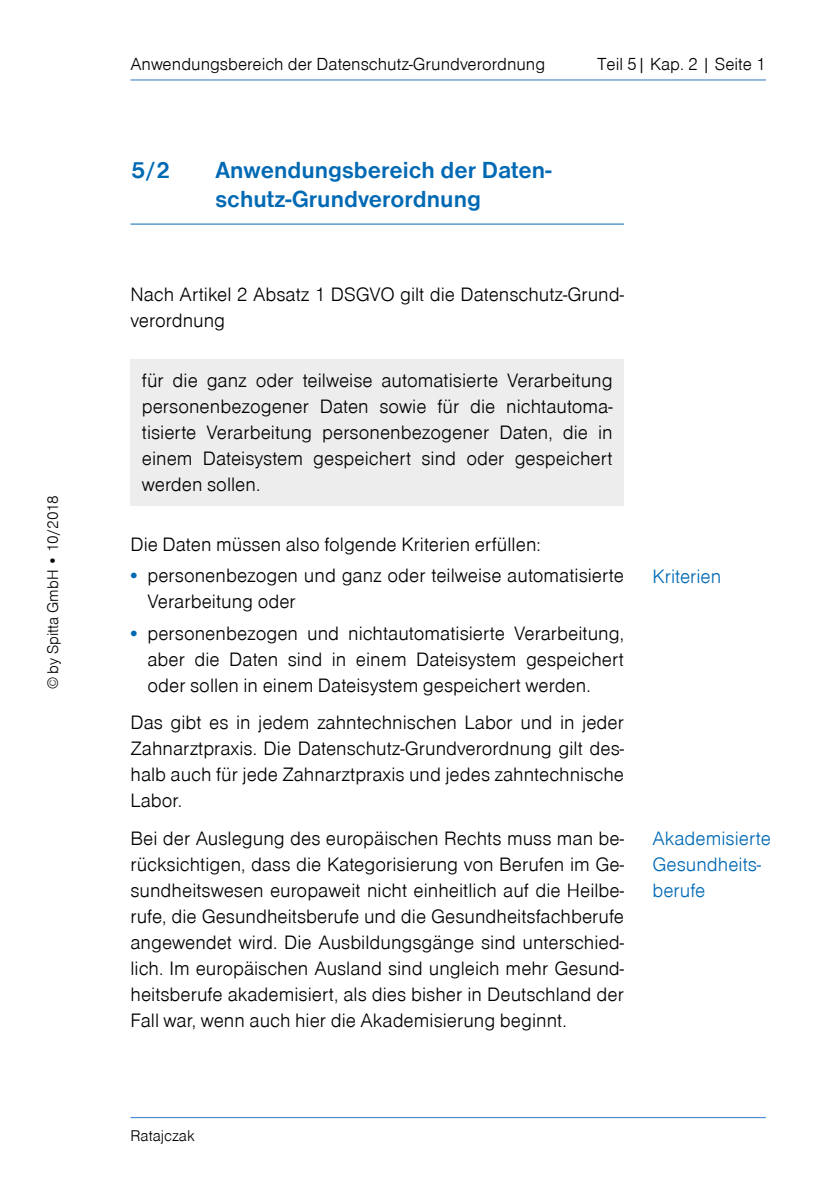
<style>
.page{position:relative;width:834px;height:1185px;background:#fff}
.page>*{position:absolute;margin:0;border:0;box-sizing:border-box;transform-origin:0 0}
.Überschrift_1{font:700 24px/28.8px "Nimbus San D";color:#0069b4}
.Textblock_vor_Kasten{font:20px/26px "Nimbus San D Ligh";color:#000}
.Textblock_Kasten_gra{font:20px/26px "Nimbus San D Ligh";color:#000;text-align:justify}
.Textblock{font:20px/26px "Nimbus San D Ligh";color:#000;text-align:justify}
.Textblock_nach_Kaste{font:20px "Nimbus San D Ligh";color:#000}
.Marginalien{font:20px/26px "Nimbus San D Ligh";color:#0069b4}
.t1{font:18px "Nimbus San D Ligh";color:#000}
.t2{font:16px "Nimbus San D Ligh";color:#000}
.s1{font-family:"Times";color:#0069b4}
</style>
<div class="page">
<hr style="left:130px;top:79px;width:635px;height:2px;background:#4f8fcd">
<hr style="left:130px;top:1117px;width:635px;height:1px;background:#4f8fcd">
<hr style="left:130px;top:224px;width:494px;height:1px;background:#0069b4">
<div style="left:130px;top:359px;width:494px;height:147px;background:#ededed"></div>
<p class="t2" style="left:44px;top:689px;width:195px;rotate:-90deg">© by Spitta GmbH • 10/2018</p>
<p class="t1" style="left:130px;top:54px;width:416px">Anwendungsbereich der Datenschutz-Grundverordnung</p>
<p class="Überschrift_1" style="left:130px;top:156px;width:42px">5/2</p>
<p class="Überschrift_1" style="left:215px;top:156px;width:337px">Anwendungsbereich der Daten&shy;schutz-Grundverordnung</p>
<p class="t1" style="left:597px;top:54px;width:170px">Teil 5| Kap. 2 | Seite 1</p>
<p class="Textblock_vor_Kasten" style="left:130px;top:281px;width:495px">Nach Artikel 2 Absatz 1 DSGVO gilt die Datenschutz-Grund&shy;verordnung</p>
<p class="Textblock_Kasten_gra" style="left:142px;top:367px;width:472px">für die ganz oder teilweise automatisierte Verarbeitung personenbezogener Daten sowie für die nichtautoma&shy;tisierte Verarbeitung personenbezogener Daten, die in einem Dateisystem gespeichert sind oder gespeichert werden sollen.</p>
<p class="Textblock_nach_Kaste" style="left:130px;top:533px;width:412px">Die Daten müssen also folgende Kriterien erfüllen:</p>
<p class="Textblock_vor_Kasten" style="left:147px;top:563px;width:478px;text-indent:-17px"><span class="s1">•</span> personenbezogen und ganz oder teilweise automatisierte<br>Verarbeitung oder</p>
<p class="Textblock_vor_Kasten" style="left:147px;top:621px;width:478px;text-align:justify;text-indent:-17px"><span class="s1">•</span> personenbezogen und nichtautomatisierte Verarbeitung, aber die Daten sind in einem Dateisystem gespeichert oder sollen in einem Dateisystem gespeichert werden.</p>
<p class="Textblock" style="left:130px;top:710px;width:495px">Das gibt es in jedem zahntechnischen Labor und in jeder Zahnarztpraxis. Die Datenschutz-Grundverordnung gilt des&shy;halb auch für jede Zahnarztpraxis und jedes zahntechnische Labor.</p>
<p class="Textblock_vor_Kasten" style="left:130px;top:825px;width:495px;text-align:justify">Bei der Auslegung des europäischen Rechts muss man be&shy;rücksichtigen, dass die Kategorisierung von Berufen im Ge&shy;sundheitswesen europaweit nicht einheitlich auf die Heilbe&shy;rufe, die Gesundheitsberufe und die Gesundheitsfachberufe angewendet wird. Die Ausbildungsgänge sind unterschied&shy;lich. Im europäischen Ausland sind ungleich mehr Gesund&shy;heitsberufe akademisiert, als dies bisher in Deutschland der Fall war, wenn auch hier die Akademisierung beginnt.</p>
<p class="Marginalien" style="left:652px;top:563px;width:70px">Kriterien</p>
<p class="Marginalien" style="left:652px;top:826px;width:120px">Akademisierte<br>Gesundheits&shy;berufe</p>
<p class="t2" style="left:130px;top:1127px;width:66px">Ratajczak</p>
</div>
